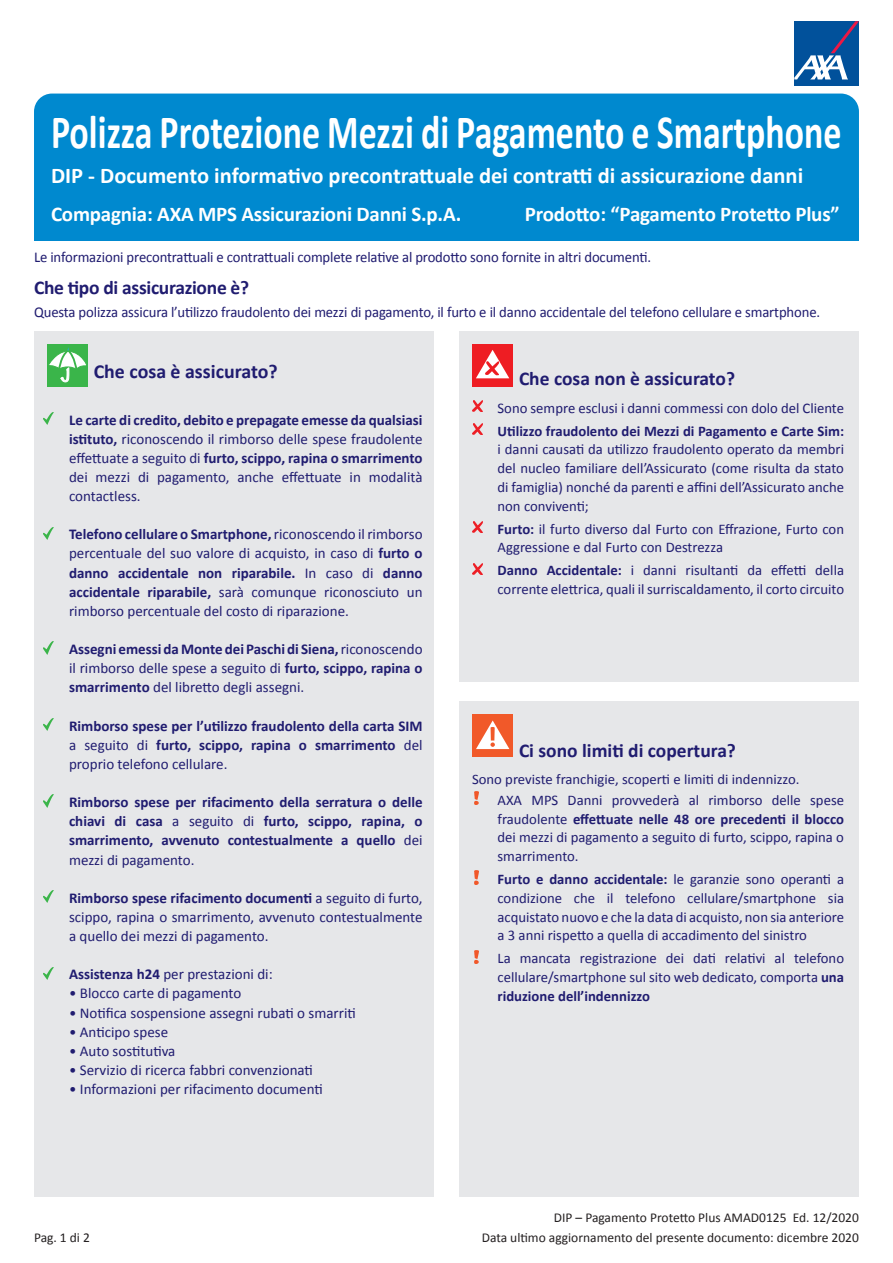
<style>
.page{position:relative;width:893px;height:1263px;background:#fff}
.page>*{position:absolute;margin:0;border:0;box-sizing:border-box;transform-origin:0 0}
.t1{font:700 48px "Calibri";color:#fff;scale:.75 1}
.t2{font:700 22.5px "Calibri";color:#fff}
.t3{font:700 21px "Calibri";letter-spacing:-.01em;color:#fff}
.t4{font:700 19.95px "Calibri";color:#201c70}
.t5{font:700 19.5px "Calibri";color:#201c70}
.t6{font:15px/19.2px "Calibri";letter-spacing:-.01em;color:#201c70;text-align:justify}
.t7{font:700 15px/19.2px "Calibri";color:#201c70;text-align:justify}
.t8{font:14.7px/18.8px "Calibri";color:#201c70;text-align:justify}
.t9{font:700 14.7px "Calibri";color:#201c70}
.t10{font:14.4px "Calibri";color:#201c70}
.t11{font:13.5px "Calibri";color:#231f20}
.s1{font-weight:700}
.s2{font-weight:400}
</style>
<div class="page">
<div style="left:34px;top:198px;width:825px;height:43px;background:#0089cf"></div>
<div style="left:34px;top:94px;width:825px;height:146px;background:#0089cf;border-radius:18px"></div>
<div style="left:34px;top:331px;width:400px;height:866px;background:#e6e7e9"></div>
<svg style="left:43px;top:412px;width:11px;height:12px"></svg>
<svg style="left:43px;top:527px;width:11px;height:12px"></svg>
<svg style="left:43px;top:642px;width:11px;height:12px"></svg>
<svg style="left:43px;top:718px;width:11px;height:13px"></svg>
<svg style="left:43px;top:795px;width:11px;height:12px"></svg>
<svg style="left:43px;top:891px;width:11px;height:12px"></svg>
<svg style="left:43px;top:967px;width:11px;height:12px"></svg>
<div style="left:47px;top:344px;width:41px;height:42px;background:#3ab54a"></div>
<svg style="left:49px;top:347px;width:37px;height:35px"></svg>
<div style="left:459px;top:331px;width:400px;height:351px;background:#e6e7e9"></div>
<div style="left:472px;top:344px;width:41px;height:42px;background:#ee1d23"></div>
<svg style="left:476px;top:350px;width:33px;height:28px"></svg>
<div style="left:459px;top:702px;width:400px;height:495px;background:#e6e7e9"></div>
<img style="left:475px;top:791px;width:4px;height:14px">
<svg style="left:475px;top:871px;width:4px;height:13px"></svg>
<svg style="left:475px;top:950px;width:4px;height:13px"></svg>
<div style="left:472px;top:714px;width:41px;height:43px;background:#f15929"></div>
<svg style="left:476px;top:720px;width:33px;height:29px"></svg>
<div style="left:794px;top:21px;width:65px;height:65px;background:#01519b"></div>
<svg style="left:794px;top:21px;width:65px;height:58px"></svg>
<svg style="left:472px;top:401px;width:11px;height:10px"></svg>
<svg style="left:472px;top:424px;width:11px;height:10px"></svg>
<svg style="left:472px;top:522px;width:11px;height:10px"></svg>
<svg style="left:472px;top:563px;width:11px;height:11px"></svg>
<h1 class="t1" style="left:51px;top:102px;width:1056px">Polizza Protezione Mezzi di Pagamento e Smartphone</h1>
<h2 class="t2" style="left:51px;top:162px;width:754px">DIP - Documento informativo precontrattuale dei contratti di assicurazione danni</h2>
<h3 class="t3" style="left:51px;top:201px;width:412px">Compagnia: AXA MPS Assicurazioni Danni S.p.A.</h3>
<h3 class="t3" style="left:525px;top:201px;width:316px">Prodotto: “Pagamento Protetto Plus”</h3>
<p class="t6" style="left:34px;top:247px;width:619px">Le informazioni precontrattuali e contrattuali complete relative al prodotto sono fornite in altri documenti.</p>
<h3 class="t5" style="left:34px;top:275px;width:217px">Che tipo di assicurazione è?</h3>
<p class="t6" style="left:34px;top:302px;width:788px">Questa polizza assicura l’utilizzo fraudolento dei mezzi di pagamento, il furto e il danno accidentale del telefono cellulare e smartphone.</p>
<h3 class="t4" style="left:94px;top:359px;width:185px">Che cosa è assicurato?</h3>
<p class="t6" style="left:69px;top:409px;width:355px"><span class="s1">Le carte di credito, debito e prepagate emesse da qualsiasi istituto,</span> riconoscendo il rimborso delle spese fraudolente effettuate a seguito di <span class="s1">furto, scippo, rapina o smarrimento </span>dei mezzi di pagamento, anche effettuate in modalità contactless.</p>
<p class="t6" style="left:69px;top:524px;width:355px"><span class="s1">Telefono cellulare o Smartphone,</span> riconoscendo il rimborso percentuale del suo valore di acquisto, in caso di <span class="s1">furto o danno accidentale non riparabile.</span> In caso di <span class="s1">danno accidentale riparabile,</span> sarà comunque riconosciuto un rimborso percentuale del costo di riparazione.</p>
<p class="t7" style="left:69px;top:639px;width:355px">Assegni emessi da Monte dei Paschi di Siena, <span class="s2">riconoscendo il rimborso delle spese a seguito di</span> furto, scippo, rapina o smarrimento <span class="s2">del libretto degli assegni.</span></p>
<p class="t7" style="left:69px;top:715px;width:355px">Rimborso spese per l’utilizzo fraudolento della carta SIM <span class="s2">a seguito di</span> furto, scippo, rapina o smarrimento <span class="s2">del proprio telefono cellulare.</span></p>
<p class="t7" style="left:69px;top:792px;width:355px">Rimborso spese per rifacimento della serratura o delle chiavi di casa <span class="s2">a seguito di</span> furto, scippo, rapina, o smarrimento, avvenuto contestualmente a quello <span class="s2">dei mezzi di pagamento.</span></p>
<p class="t6" style="left:69px;top:887px;width:355px"><span class="s1">Rimborso spese rifacimento documenti</span> a seguito di furto, scippo, rapina o smarrimento, avvenuto contestualmente a quello dei mezzi di pagamento.</p>
<p class="t6" style="left:69px;top:964px;width:205px"><span class="s1">Assistenza h24</span> per prestazioni di:</p>
<p class="t6" style="left:69px;top:983px;width:174px">• Blocco carte di pagamento</p>
<p class="t6" style="left:69px;top:1002px;width:288px">• Notifica sospensione assegni rubati o smarriti</p>
<p class="t6" style="left:69px;top:1021px;width:101px">• Anticipo spese</p>
<p class="t6" style="left:69px;top:1040px;width:108px">• Auto sostitutiva</p>
<p class="t6" style="left:69px;top:1060px;width:245px">• Servizio di ricerca fabbri convenzionati</p>
<p class="t6" style="left:69px;top:1079px;width:255px">• Informazioni per rifacimento documenti</p>
<h3 class="t5" style="left:519px;top:367px;width:218px">Che cosa non è assicurato?</h3>
<p class="t8" style="left:497px;top:398px;width:348px">Sono sempre esclusi i danni commessi con dolo del Cliente</p>
<p class="t9" style="left:497px;top:422px;width:348px">Utilizzo fraudolento dei Mezzi di Pagamento e Carte Sim:</p>
<p class="t8" style="left:497px;top:439px;width:348px">i danni causati da utilizzo fraudolento operato da membri del nucleo familiare dell’Assicurato (come risulta da stato di famiglia) nonché da parenti e affini dell’Assicurato anche non conviventi;</p>
<p class="t8" style="left:497px;top:519px;width:348px"><span class="s1">Furto:</span> il furto diverso dal Furto con Effrazione, Furto con<br>Aggressione e dal Furto con Destrezza</p>
<p class="t8" style="left:497px;top:560px;width:348px"><span class="s1">Danno Accidentale:</span> i danni risultanti da effetti della corrente elettrica, quali il surriscaldamento, il corto circuito</p>
<h3 class="t5" style="left:519px;top:738px;width:219px">Ci sono limiti di copertura?</h3>
<p class="t10" style="left:472px;top:770px;width:329px">Sono previste franchigie, scoperti e limiti di indennizzo.</p>
<p class="t8" style="left:497px;top:790px;width:348px">AXA MPS Danni provvederà al rimborso delle spese fraudolente <span class="s1">effettuate nelle 48 ore precedenti il blocco </span>dei mezzi di pagamento a seguito di furto, scippo, rapina o smarrimento.</p>
<p class="t8" style="left:497px;top:869px;width:348px"><span class="s1">Furto e danno accidentale:</span> le garanzie sono operanti a condizione che il telefono cellulare/smartphone sia acquistato nuovo e che la data di acquisto, non sia anteriore a 3 anni rispetto a quella di accadimento del sinistro</p>
<p class="t8" style="left:497px;top:948px;width:348px">La mancata registrazione dei dati relativi al telefono cellulare/smartphone sul sito web dedicato, comporta <span class="s1">una riduzione dell’indennizzo</span></p>
<p class="t11" style="left:554px;top:1209px;width:307px">DIP – Pagamento Protetto Plus AMAD0125 Ed. 12/2020</p>
<p class="t11" style="left:34px;top:1229px;width:57px">Pag. 1 di 2</p>
<p class="t11" style="left:482px;top:1229px;width:379px">Data ultimo aggiornamento del presente documento: dicembre 2020</p>
</div>
